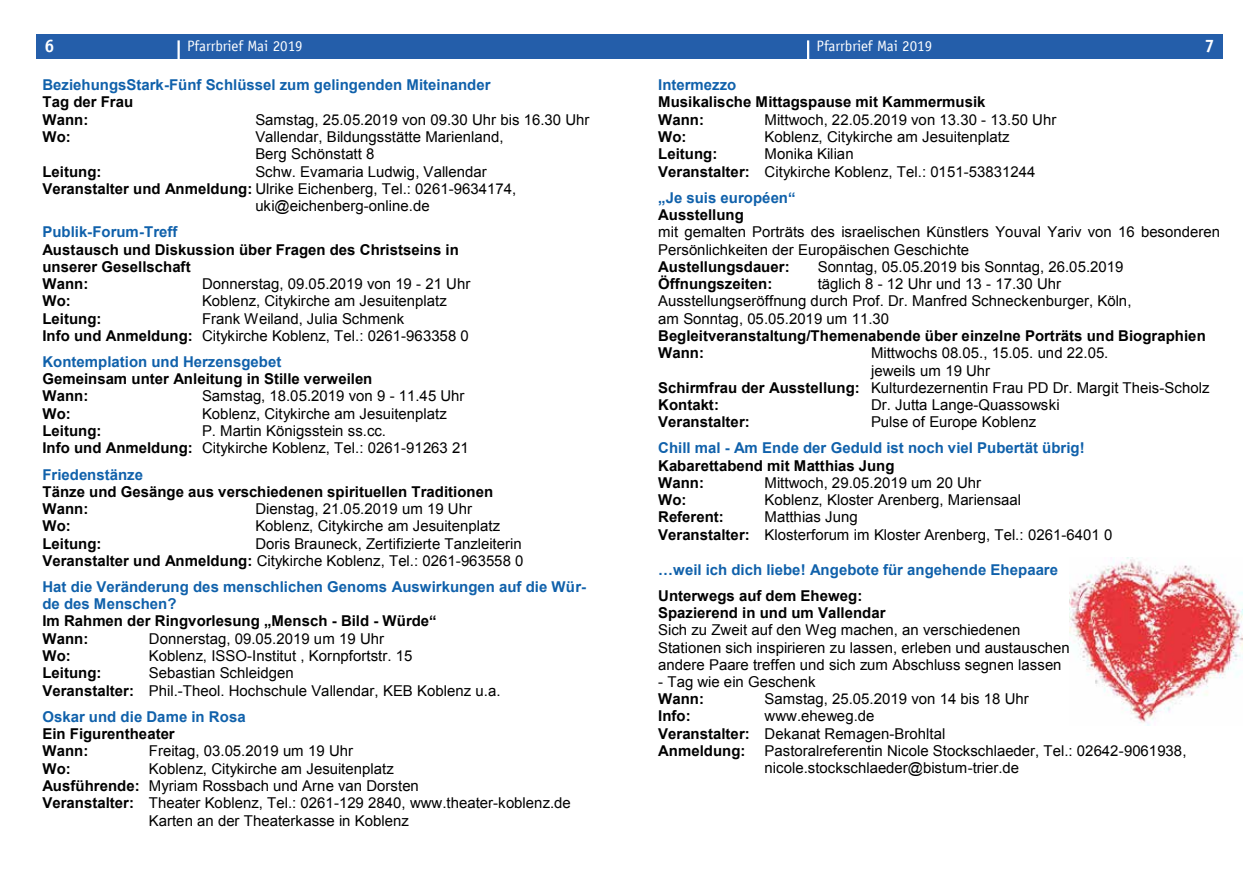
<style>
.page{position:relative;width:1259px;height:893px;background:#fff}
.page>*{position:absolute;margin:0;border:0;box-sizing:border-box;transform-origin:0 0}
.t1{font:700 18px "Officina Sans";color:#fff}
.t2{font:15px/17.2px "Arial";color:#000}
.t3{font:700 15px/17.2px "Arial";color:#000}
.t4{font:700 15px/17.2px "Arial";color:#1061ab}
.t5{font:15px "Officina Sans";color:#fff}
.s1{font-weight:700}
</style>
<div class="page">
<div style="left:629px;top:34px;width:593px;height:24px;background:#245eaa"></div>
<div style="left:36px;top:34px;width:593px;height:24px;background:#245eaa"></div>
<hr style="left:177px;top:40px;width:3px;height:24px;background:#fff">
<hr style="left:807px;top:40px;width:2px;height:24px;background:#fff">
<img style="left:1070px;top:558px;width:172px;height:167px">
<p class="t1" style="left:45px;top:35px;width:12px">6</p>
<p class="t5" style="left:187px;top:37px;width:117px">Pfarrbrief Mai 2019</p>
<p class="t5" style="left:816px;top:37px;width:117px">Pfarrbrief Mai 2019</p>
<p class="t1" style="left:1204px;top:35px;width:12px">7</p>
<p class="t4" style="left:42px;top:77px;width:450px">BeziehungsStark-Fünf Schlüssel zum gelingenden Miteinander</p>
<p class="t3" style="left:42px;top:94px;width:92px">Tag der Frau<br>Wann:</p>
<p class="t4" style="left:658px;top:77px;width:80px">Intermezzo</p>
<p class="t3" style="left:658px;top:94px;width:329px">Musikalische Mittagspause mit Kammermusik<br>Wann:</p>
<p class="t2" style="left:255px;top:111px;width:336px">Samstag, 25.05.2019 von 09.30 Uhr bis 16.30 Uhr</p>
<p class="t2" style="left:764px;top:111px;width:293px">Mittwoch, 22.05.2019 von 13.30 - 13.50 Uhr</p>
<p class="t3" style="left:42px;top:129px;width:30px">Wo:</p>
<p class="t2" style="left:255px;top:128px;width:250px">Vallendar, Bildungsstätte Marienland,<br>Berg Schönstatt 8</p>
<p class="t3" style="left:42px;top:163px;width:61px">Leitung:</p>
<p class="t2" style="left:255px;top:163px;width:233px">Schw. Evamaria Ludwig, Vallendar</p>
<p class="t2" style="left:42px;top:180px;width:475px"><span class="s1">Veranstalter und Anmeldung:</span> Ulrike Eichenberg, Tel.: 0261-9634174,</p>
<p class="t2" style="left:255px;top:197px;width:176px">uki@eichenberg-online.de</p>
<p class="t4" style="left:42px;top:224px;width:136px">Publik-Forum-Treff</p>
<p class="t3" style="left:42px;top:241px;width:418px">Austausch und Diskussion über Fragen des Christseins in unserer Gesellschaft<br>Wann:</p>
<p class="t2" style="left:202px;top:275px;width:270px">Donnerstag, 09.05.2019 von 19 - 21 Uhr</p>
<p class="t3" style="left:42px;top:293px;width:30px">Wo:</p>
<p class="t2" style="left:202px;top:292px;width:246px">Koblenz, Citykirche am Jesuitenplatz</p>
<p class="t3" style="left:42px;top:310px;width:61px">Leitung:</p>
<p class="t2" style="left:42px;top:310px;width:428px;text-indent:160px">Frank Weiland, Julia Schmenk<br><span class="s1">Info und Anmeldung:</span> Citykirche Koblenz, Tel.: 0261-963358 0</p>
<p class="t4" style="left:42px;top:354px;width:240px">Kontemplation und Herzensgebet</p>
<p class="t3" style="left:42px;top:371px;width:331px">Gemeinsam unter Anleitung in Stille verweilen<br>Wann:</p>
<p class="t2" style="left:202px;top:388px;width:264px">Samstag, 18.05.2019 von 9 - 11.45 Uhr</p>
<p class="t3" style="left:42px;top:405px;width:30px">Wo:</p>
<p class="t2" style="left:202px;top:405px;width:246px">Koblenz, Citykirche am Jesuitenplatz</p>
<p class="t3" style="left:42px;top:423px;width:61px">Leitung:</p>
<p class="t2" style="left:42px;top:422px;width:428px;text-indent:160px">P. Martin Königsstein ss.cc.<br><span class="s1">Info und Anmeldung:</span> Citykirche Koblenz, Tel.: 0261-91263 21</p>
<p class="t4" style="left:42px;top:466px;width:102px">Friedenstänze</p>
<p class="t3" style="left:42px;top:484px;width:452px">Tänze und Gesänge aus verschiedenen spirituellen Traditionen<br>Wann:</p>
<p class="t2" style="left:255px;top:500px;width:218px">Dienstag, 21.05.2019 um 19 Uhr</p>
<p class="t3" style="left:42px;top:518px;width:30px">Wo:</p>
<p class="t2" style="left:255px;top:517px;width:246px">Koblenz, Citykirche am Jesuitenplatz</p>
<p class="t3" style="left:42px;top:535px;width:61px">Leitung:</p>
<p class="t2" style="left:42px;top:535px;width:482px;text-align:right">Doris Brauneck, Zertifizierte Tanzleiterin<br><span class="s1">Veranstalter und Anmeldung:</span> Citykirche Koblenz, Tel.: 0261-963558 0</p>
<p class="t4" style="left:42px;top:579px;width:545px">Hat die Veränderung des menschlichen Genoms Auswirkungen auf die Wür&shy;de des Menschen?</p>
<p class="t3" style="left:42px;top:613px;width:396px">Im Rahmen der Ringvorlesung „Mensch - Bild - Würde“<br>Wann:</p>
<p class="t2" style="left:149px;top:630px;width:237px">Donnerstag, 09.05.2019 um 19 Uhr</p>
<p class="t3" style="left:42px;top:648px;width:30px">Wo:</p>
<p class="t2" style="left:149px;top:647px;width:265px">Koblenz, ISSO-Institut , Kornpfortstr. 15</p>
<p class="t3" style="left:42px;top:665px;width:61px">Leitung:</p>
<p class="t2" style="left:42px;top:665px;width:459px;text-indent:106px">Sebastian Schleidgen<br><span class="s1">Veranstalter:</span> Phil.-Theol. Hochschule Vallendar, KEB Koblenz u.a.</p>
<p class="t4" style="left:42px;top:708px;width:205px">Oskar und die Dame in Rosa</p>
<p class="t3" style="left:42px;top:726px;width:134px">Ein Figurentheater<br>Wann:</p>
<p class="t2" style="left:149px;top:743px;width:206px">Freitag, 03.05.2019 um 19 Uhr</p>
<p class="t3" style="left:42px;top:760px;width:30px">Wo:</p>
<p class="t2" style="left:149px;top:760px;width:246px">Koblenz, Citykirche am Jesuitenplatz</p>
<p class="t2" style="left:42px;top:777px;width:378px"><span class="s1">Ausführende:</span> Myriam Rossbach und Arne van Dorsten</p>
<p class="t2" style="left:42px;top:794px;width:530px"><span class="s1">Veranstalter:</span> Theater Koblenz, Tel.: 0261-129 2840, www.theater-koblenz.de</p>
<p class="t2" style="left:149px;top:812px;width:262px">Karten an der Theaterkasse in Koblenz</p>
<p class="t3" style="left:658px;top:129px;width:30px">Wo:</p>
<p class="t2" style="left:764px;top:128px;width:246px">Koblenz, Citykirche am Jesuitenplatz</p>
<p class="t3" style="left:658px;top:146px;width:61px">Leitung:</p>
<p class="t2" style="left:658px;top:146px;width:379px;text-indent:106px">Monika Kilian<br><span class="s1">Veranstalter:</span> Citykirche Koblenz, Tel.: 0151-53831244</p>
<p class="t4" style="left:658px;top:189px;width:139px">„Je suis européen“</p>
<p class="t3" style="left:658px;top:207px;width:87px">Ausstellung</p>
<p class="t2" style="left:658px;top:224px;width:563px">mit gemalten Porträts des israelischen Künstlers Youval Yariv von 16 besonderen<br>Persönlichkeiten der Europäischen Geschichte</p>
<p class="t3" style="left:658px;top:258px;width:133px">Austellungsdauer:</p>
<p class="t2" style="left:817px;top:258px;width:307px">Sonntag, 05.05.2019 bis Sonntag, 26.05.2019</p>
<p class="t3" style="left:658px;top:276px;width:116px">Öffnungszeiten:</p>
<p class="t2" style="left:658px;top:275px;width:475px;text-indent:159px">täglich 8 - 12 Uhr und 13 - 17.30 Uhr<br>Ausstellungseröffnung durch Prof. Dr. Manfred Schneckenburger, Köln, am Sonntag, 05.05.2019 um 11.30</p>
<p class="t3" style="left:658px;top:327px;width:549px">Begleitveranstaltung/Themenabende über einzelne Porträts und Biographien<br>Wann:</p>
<p class="t2" style="left:871px;top:344px;width:239px">Mittwochs 08.05., 15.05. und 22.05.</p>
<p class="t2" style="left:871px;top:362px;width:121px">jeweils um 19 Uhr</p>
<p class="t2" style="left:658px;top:379px;width:553px"><span class="s1">Schirmfrau der Ausstellung:</span> Kulturdezernentin Frau PD Dr. Margit Theis-Scholz</p>
<p class="t3" style="left:658px;top:396px;width:62px">Kontakt:</p>
<p class="t2" style="left:871px;top:396px;width:190px">Dr. Jutta Lange-Quassowski</p>
<p class="t3" style="left:658px;top:414px;width:93px">Veranstalter:</p>
<p class="t2" style="left:871px;top:413px;width:167px">Pulse of Europe Koblenz</p>
<p class="t4" style="left:658px;top:440px;width:428px">Chill mal - Am Ende der Geduld ist noch viel Pubertät übrig!</p>
<p class="t3" style="left:658px;top:457px;width:238px">Kabarettabend mit Matthias Jung<br>Wann:</p>
<p class="t2" style="left:764px;top:474px;width:218px">Mittwoch, 29.05.2019 um 20 Uhr</p>
<p class="t3" style="left:658px;top:492px;width:30px">Wo:</p>
<p class="t2" style="left:764px;top:491px;width:258px">Koblenz, Kloster Arenberg, Mariensaal</p>
<p class="t3" style="left:658px;top:509px;width:67px">Referent:</p>
<p class="t2" style="left:658px;top:509px;width:455px;text-indent:106px">Matthias Jung<br><span class="s1">Veranstalter:</span> Klosterforum im Kloster Arenberg, Tel.: 0261-6401 0</p>
<p class="t4" style="left:658px;top:561px;width:401px">…weil ich dich liebe! Angebote für angehende Ehepaare</p>
<p class="t3" style="left:658px;top:587px;width:229px">Unterwegs auf dem Eheweg:<br>Spazierend in und um Vallendar</p>
<p class="t2" style="left:658px;top:622px;width:417px">Sich zu Zweit auf den Weg machen, an verschiedenen<br>Stationen sich inspirieren zu lassen, erleben und austauschen, andere Paare treffen und sich zum Abschluss segnen lassen</p>
<p class="t2" style="left:658px;top:673px;width:159px">- Tag wie ein Geschenk</p>
<p class="t3" style="left:658px;top:691px;width:47px">Wann:</p>
<p class="t2" style="left:764px;top:691px;width:266px">Samstag, 25.05.2019 von 14 bis 18 Uhr</p>
<p class="t3" style="left:658px;top:708px;width:34px">Info:</p>
<p class="t2" style="left:658px;top:708px;width:289px;text-indent:106px">www.eheweg.de<br><span class="s1">Veranstalter:</span> Dekanat Remagen-Brohltal<br><span class="s1">Anmeldung:</span></p>
<p class="t2" style="left:764px;top:742px;width:423px">Pastoralreferentin Nicole Stockschlaeder, Tel.: 02642-9061938, nicole.stockschlaeder@bistum-trier.de</p>
</div>
